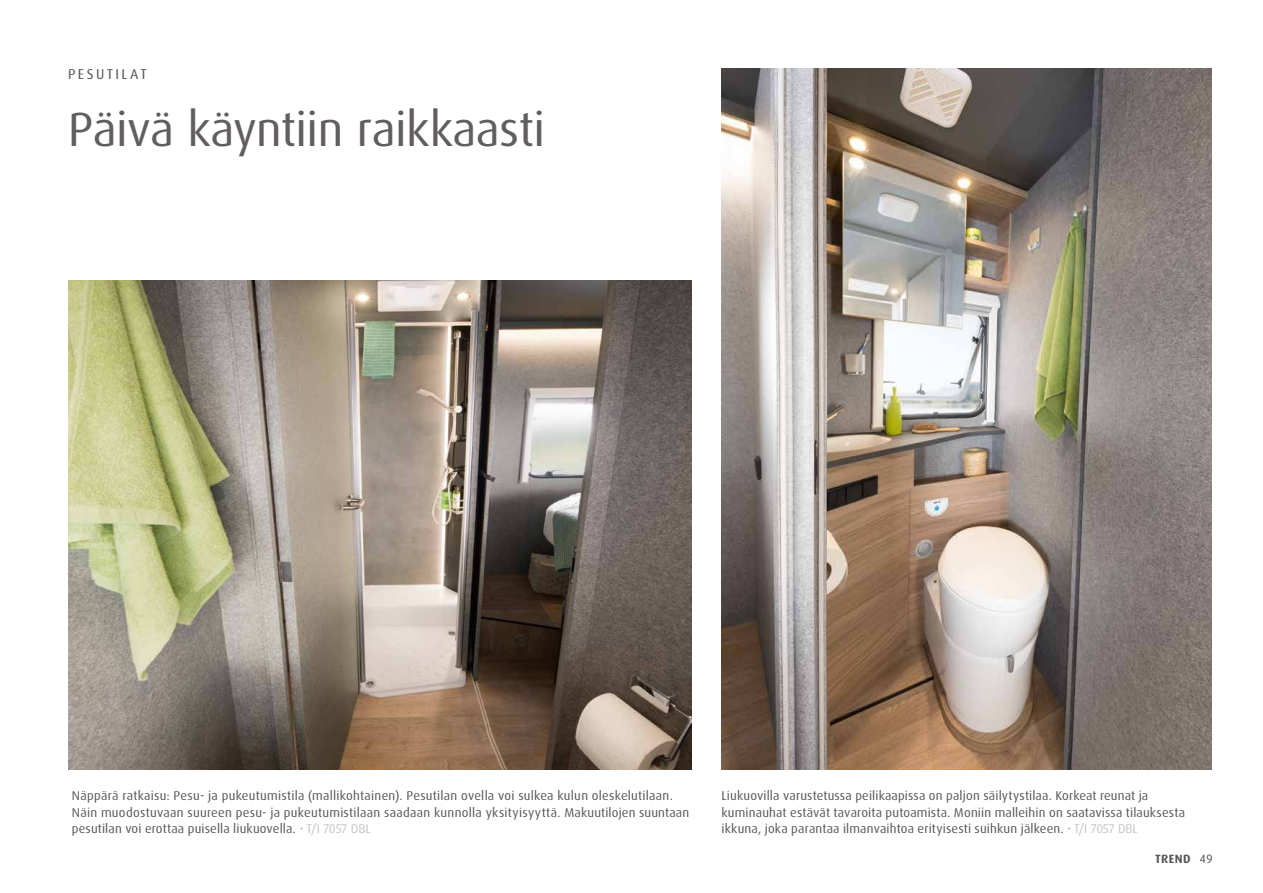
<style>
.page{position:relative;width:1263px;height:893px;background:#fff}
.page>*{position:absolute;margin:0;border:0;box-sizing:border-box;transform-origin:0 0}
.t1{font:48px "Dax Pro";letter-spacing:-.01em;color:#625e5f}
.t2{font:14.25px "Dax Pro";letter-spacing:.17em;color:#565656}
.t3{font:12.75px/16.5px "Dax Pro";letter-spacing:.015em;color:#565656}
.t4{font:700 12px "Dax Pro";letter-spacing:.04em;color:#565656}
.t5{font:300 12px "Dax OT";color:#565656}
.s1{color:#c5c6c6}
</style>
<div class="page">
<img style="left:68px;top:281px;width:624px;height:489px">
<img style="left:721px;top:68px;width:491px;height:701px">
<p class="t2" style="left:68px;top:65px;width:80px">PESUTILAT</p>
<h1 class="t1" style="left:68px;top:99px;width:479px">Päivä käyntiin raikkaasti</h1>
<p class="t3" style="left:72px;top:788px;width:619px">Näppärä ratkaisu: Pesu- ja pukeutumistila (mallikohtainen). Pesutilan ovella voi sulkea kulun oleskelutilaan.<br>Näin muodostuvaan suureen pesu- ja pukeutumistilaan saadaan kunnolla yksityisyyttä. Makuutilojen suuntaan pesutilan voi erottaa puisella liukuovella. <span class="s1">• T/I 7057 DBL</span></p>
<p class="t3" style="left:721px;top:788px;width:465px">Liukuovilla varustetussa peilikaapissa on paljon säilytystilaa. Korkeat reunat ja kuminauhat estävät tavaroita putoamista. Moniin malleihin on saatavissa tilauksesta ikkuna, joka parantaa ilmanvaihtoa erityisesti suihkun jälkeen. <span class="s1">• T/I 7057 DBL</span></p>
<p class="t4" style="left:1155px;top:851px;width:37px">TREND</p>
<p class="t5" style="left:1200px;top:851px;width:14px">49</p>
</div>
